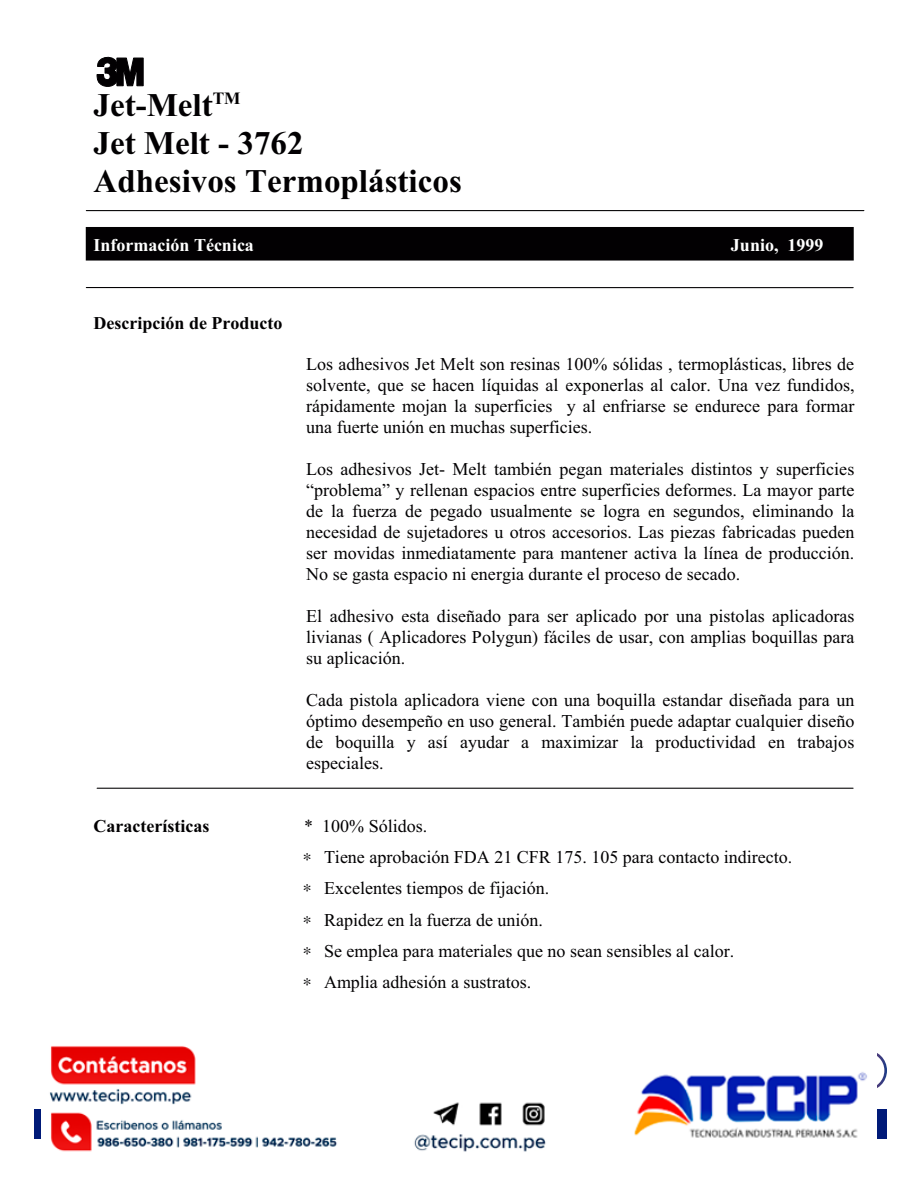
<style>
.page{position:relative;width:918px;height:1188px;background:#fff}
.page>*{position:absolute;margin:0;border:0;box-sizing:border-box;transform-origin:0 0}
.t1{font:700 33px/38px "Times New Roman";color:#020002}
.t2{font:18px/21px "Times New Roman";color:#020002;text-align:justify}
.t3{font:700 18px "Times New Roman";color:#020002}
.t4{font:700 18px "Times New Roman";color:#fff}
</style>
<div class="page">
<svg style="left:97px;top:56px;width:46px;height:31px"></svg>
<hr style="left:86px;top:210px;width:778px;height:1px;background:#020002">
<div style="left:86px;top:228px;width:767px;height:32px;background:#020002"></div>
<div style="left:86px;top:227px;width:768px;height:34px;border:1px solid #020002"></div>
<hr style="left:86px;top:287px;width:767px;height:1px;background:#020002">
<hr style="left:97px;top:788px;width:756px;height:1px;background:#020002">
<div style="left:35px;top:1109px;width:852px;height:30px;background:#001a78"></div>
<img style="left:42px;top:1046px;width:834px;height:106px">
<h1 class="t1" style="left:94px;top:85px;width:370px">Jet-Melt<sup>TM<br></sup>Jet Melt - 3762<br>Adhesivos Termoplásticos</h1>
<p class="t4" style="left:94px;top:233px;width:162px">Información Técnica</p>
<p class="t4" style="left:731px;top:233px;width:94px">Junio, 1999</p>
<p class="t3" style="left:94px;top:310px;width:190px">Descripción de Producto</p>
<p class="t2" style="left:306px;top:354px;width:550px">Los adhesivos Jet Melt son resinas 100% sólidas , termoplásticas, libres de solvente, que se hacen líquidas al exponerlas al calor. Una vez fundidos, rápidamente mojan la superficies y al enfriarse se endurece para formar una fuerte unión en muchas superficies.</p>
<p class="t2" style="left:306px;top:458px;width:550px">Los adhesivos Jet- Melt también pegan materiales distintos y superficies “problema” y rellenan espacios entre superficies deformes. La mayor parte de la fuerza de pegado usualmente se logra en segundos, eliminando la necesidad de sujetadores u otros accesorios. Las piezas fabricadas pueden ser movidas inmediatamente para mantener activa la línea de producción.<br>No se gasta espacio ni energia durante el proceso de secado.</p>
<p class="t2" style="left:306px;top:605px;width:550px">El adhesivo esta diseñado para ser aplicado por una pistolas aplicadoras livianas ( Aplicadores Polygun) fáciles de usar, con amplias boquillas para su aplicación.</p>
<p class="t2" style="left:306px;top:689px;width:550px">Cada pistola aplicadora viene con una boquilla estandar diseñada para un óptimo desempeño en uso general. También puede adaptar cualquier diseño de boquilla y así ayudar a maximizar la productividad en trabajos especiales.</p>
<p class="t3" style="left:94px;top:814px;width:117px">Características</p>
<p class="t2" style="left:303px;top:810px;width:491px;line-height:31.2px;text-align:left">* 100% Sólidos.<br>∗ Tiene aprobación FDA 21 CFR 175. 105 para contacto indirecto. ∗ Excelentes tiempos de fijación.<br>∗ Rapidez en la fuerza de unión.<br>∗ Se emplea para materiales que no sean sensibles al calor.<br>∗ Amplia adhesión a sustratos.</p>
</div>
